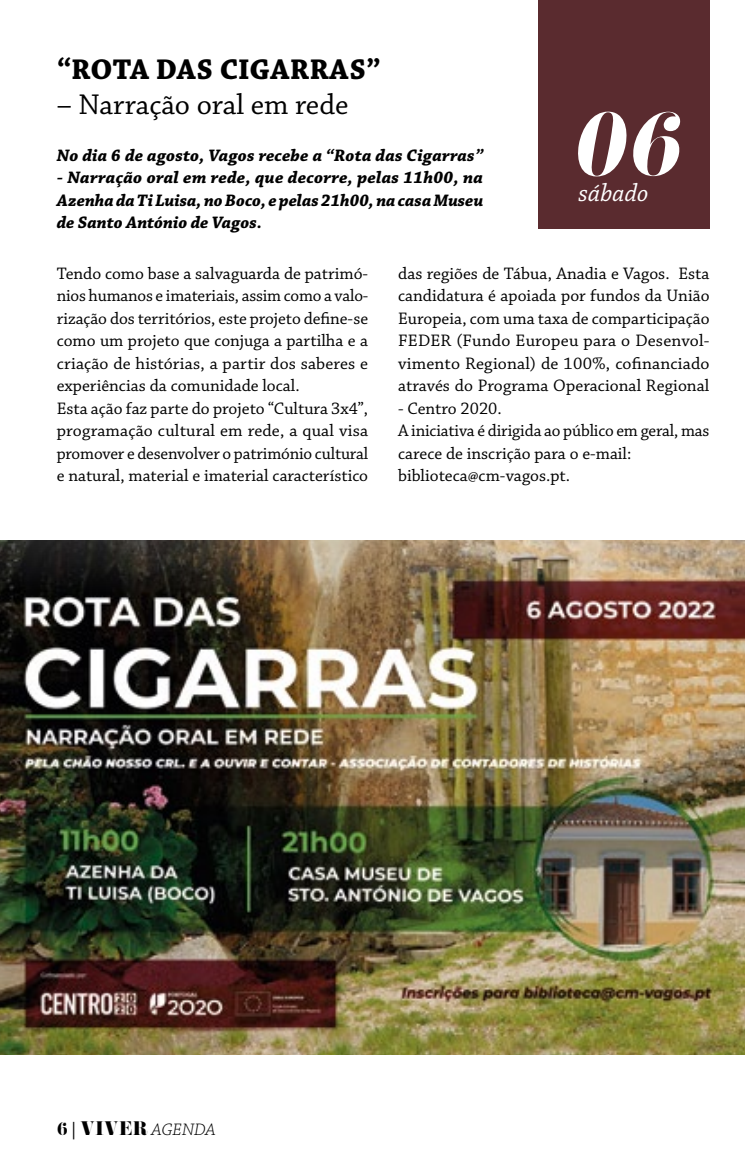
<style>
.page{position:relative;width:745px;height:1170px;background:#fff}
.page>*{position:absolute;margin:0;border:0;box-sizing:border-box;transform-origin:0 0}
.t1{font:italic 86.5px "Pistilli";color:#fff}
.t2{font:30px "Chaparral Pro";color:#000}
.t3{font:700 30px "Chaparral Pro";letter-spacing:.01em;color:#000}
.t4{font:italic 26px "Chaparral Pro";letter-spacing:.005em;color:#fff}
.t5{font:17.5px/22.5px "Chaparral Pro";color:#000}
.t6{font:italic 700 17.5px/22.5px "Chaparral Pro";color:#000;text-align:justify}
.t7{font:17.5px "Pistilli";color:#000}
.s1{font-family:"Minion Pro"}
.s2{font-family:"Chaparral Pro";font-weight:300;font-style:italic}
</style>
<div class="page">
<div style="left:538px;top:0;width:171px;height:228px;background:#5a2b2f"></div>
<img style="left:0;top:541px;width:744px;height:513px">
<h2 class="t3" style="left:57px;top:52px;width:325px">“ROTA DAS CIGARRAS”</h2>
<h2 class="t2" style="left:57px;top:88px;width:293px">– Narração oral em rede</h2>
<p class="t6" style="left:57px;top:145px;width:427px">No dia 6 de agosto, Vagos recebe a “Rota das Cigarras”</p>
<p class="t6" style="left:57px;top:167px;width:428px">- Narração oral em rede, que decorre, pelas 11h00, na Azenha da Ti Luisa, no Boco, e pelas 21h00, na casa Museu de Santo António de Vagos.</p>
<h1 class="t1" style="left:569px;top:87px;width:131px">06</h1>
<h3 class="t4" style="left:578px;top:179px;width:71px">sábado</h3>
<p class="t5" style="left:57px;top:263px;width:313px">Tendo como base a salvaguarda de patrimó&shy;nios humanos e imateriais, assim como a valo&shy;rização dos territórios, este projeto define-se como um projeto que conjuga a partilha e a criação de histórias, a partir dos saberes e experiências da comunidade local.<br>Esta ação faz parte do projeto “Cultura 3x4”, programação cultural em rede, a qual visa promover e desenvolver o património cultural e natural, material e imaterial característico</p>
<p class="t5" style="left:398px;top:263px;width:313px;text-align:justify">das regiões de Tábua, Anadia e Vagos. Esta candidatura é apoiada por fundos da União Europeia, com uma taxa de comparticipação FEDER (Fundo Europeu para o Desenvol&shy;vimento Regional) de 100%, cofinanciado através do Programa Operacional Regional</p>
<p class="t5" style="left:398px;top:398px;width:312px">- Centro 2020.<br>A iniciativa é dirigida ao público em geral, mas carece de inscrição para o e-mail: biblioteca@cm-vagos.pt.</p>
<p class="t7" style="left:57px;top:1116px;width:160px">6 <span class="s1">|</span> VIVER <span class="s2">AGENDA</span></p>
</div>
